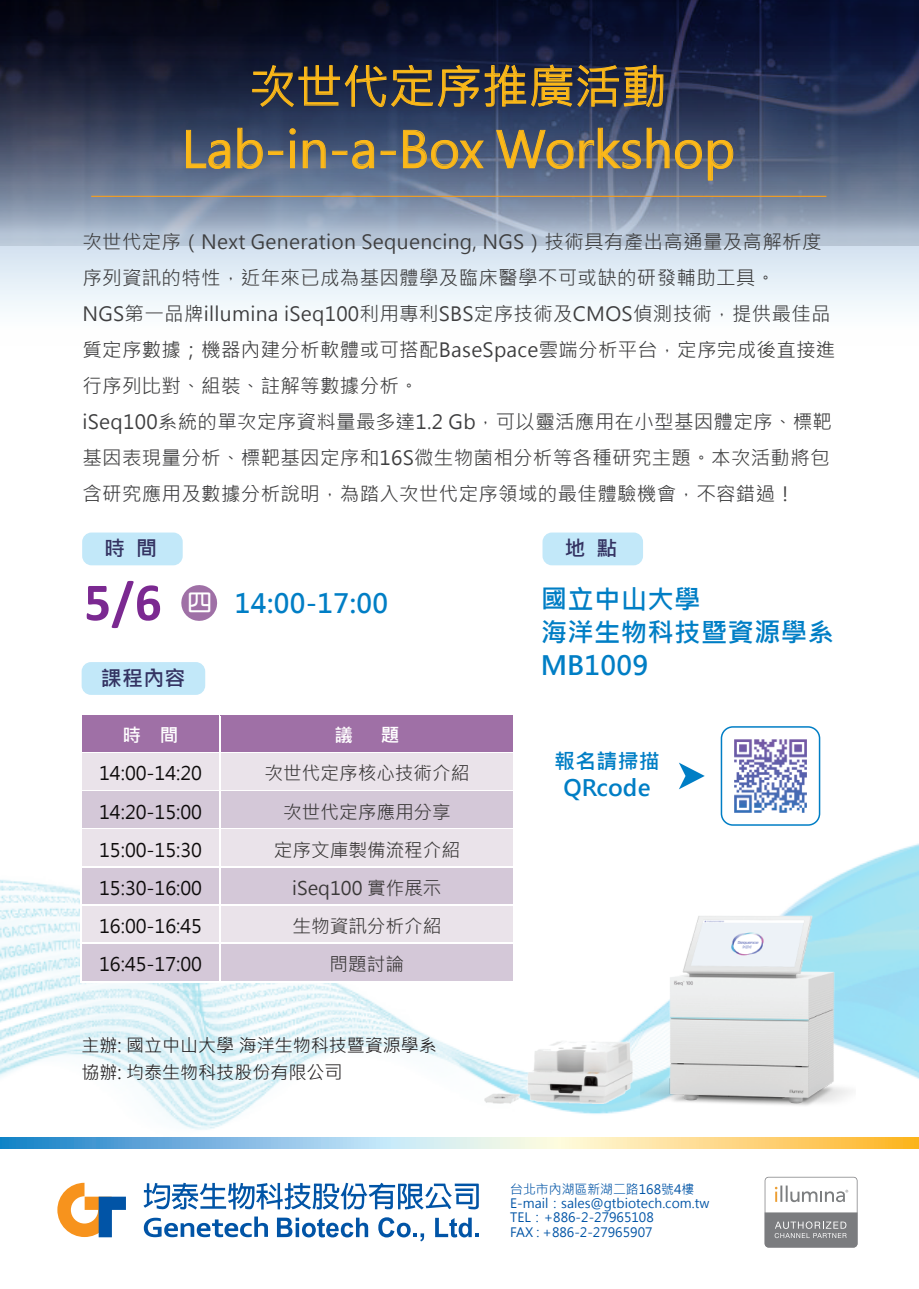
<style>
.page{position:relative;width:919px;height:1289px;background:#fff}
.page>*{position:absolute;margin:0;border:0;box-sizing:border-box;transform-origin:0 0}
.t1{font:700 54px "Calibri";color:#7b2991}
.t2{font:49.35px "Microsoft Jheng Hei";color:#fbb819}
.t3{font:46.5px "Microsoft Jheng Hei";color:#fbb819}
.t4{font:700 26.4px/32.8px "Microsoft Jheng Hei";letter-spacing:.01em;color:#007ec5}
.t5{font:700 22.5px "Microsoft Jheng Hei";letter-spacing:.01em;color:#007ec5}
.t6{font:700 21px "Microsoft Jheng Hei";color:#343362}
.t7{font:700 21px "Microsoft Jheng Hei";letter-spacing:.01em;color:#007ec5}
.t8{font:19.5px/36px "Microsoft Jheng Hei";letter-spacing:.015em;color:#3e3e3f}
.t9{font:18.6px "Microsoft Jheng Hei";letter-spacing:-.005em;color:#0d0b0b}
.t10{font:18.6px "Microsoft Jheng Hei";color:#3a3838}
.t11{font:700 18.6px "Microsoft Jheng Hei";color:#fff}
.t12{font:18px/27px "Microsoft Jheng Hei";color:#231f20}
.t13{font:12.9px/14.2px "Microsoft Jheng Hei";color:#0154a6}
</style>
<div class="page">
<svg style="left:0;top:0;width:918px;height:311px;background:#717b8f"></svg>
<img style="left:0;top:843px;width:918px;height:287px">
<hr style="left:91px;top:196px;width:735px;height:1px;background:#f89f1c">
<img style="left:640px;top:902px;width:215px;height:215px">
<svg style="left:0;top:1137px;width:918px;height:11px;background:#bccbbb"></svg>
<svg style="left:57px;top:1182px;width:69px;height:55px"></svg>
<svg style="left:143px;top:1182px;width:335px;height:27px"></svg>
<svg style="left:144px;top:1216px;width:124px;height:21px"></svg>
<svg style="left:277px;top:1217px;width:91px;height:20px"></svg>
<svg style="left:378px;top:1217px;width:46px;height:24px"></svg>
<svg style="left:435px;top:1217px;width:43px;height:20px"></svg>
<svg style="left:764px;top:1176px;width:93px;height:71px"></svg>
<div style="left:542px;top:532px;width:101px;height:33px;background:#c2e8f9;border-radius:9px"></div>
<div style="left:82px;top:532px;width:101px;height:33px;background:#c2e8f9;border-radius:9px"></div>
<div style="left:82px;top:662px;width:123px;height:33px;background:#c2e8f9;border-radius:9px"></div>
<svg style="left:181px;top:585px;width:37px;height:36px"></svg>
<svg style="left:679px;top:762px;width:25px;height:27px"></svg>
<div style="left:720px;top:726px;width:100px;height:99px;border:2px solid #007ec5;border-radius:11px"></div>
<img style="left:485px;top:1040px;width:147px;height:63px">
<svg style="left:186px;top:130px;width:44px;height:39px;background:#5f6365"></svg>
<svg style="left:237px;top:64px;width:496px;height:117px;background:#4a505c"></svg>
<img style="left:734px;top:739px;width:73px;height:74px">
<div style="left:82px;top:715px;width:137px;height:36px;background:#9f70a6"></div>
<div style="left:220px;top:715px;width:293px;height:36px;background:#9f70a6"></div>
<div style="left:82px;top:753px;width:137px;height:36px;background:#eae3ea"></div>
<div style="left:220px;top:753px;width:293px;height:36px;background:#eae3ea"></div>
<div style="left:82px;top:792px;width:137px;height:36px;background:#d4c8d8"></div>
<div style="left:220px;top:792px;width:293px;height:36px;background:#d4c8d8"></div>
<hr style="left:82px;top:791px;width:137px;height:2px;background:#d4c8d8">
<hr style="left:221px;top:791px;width:292px;height:2px;background:#d4c8d8">
<div style="left:82px;top:830px;width:137px;height:36px;background:#eae3ea"></div>
<div style="left:220px;top:830px;width:293px;height:36px;background:#eae3ea"></div>
<hr style="left:81px;top:831px;width:1px;height:35px;background:#fff">
<hr style="left:219px;top:831px;width:1px;height:35px;background:#fff">
<hr style="left:513px;top:831px;width:1px;height:35px;background:#fff">
<div style="left:82px;top:868px;width:137px;height:36px;background:#d4c8d8"></div>
<div style="left:220px;top:868px;width:293px;height:36px;background:#d4c8d8"></div>
<hr style="left:82px;top:866px;width:137px;height:2px;background:#fff">
<hr style="left:221px;top:866px;width:292px;height:2px;background:#fff">
<hr style="left:81px;top:869px;width:1px;height:35px;background:#fff">
<hr style="left:219px;top:869px;width:1px;height:35px;background:#fff">
<hr style="left:513px;top:869px;width:1px;height:35px;background:#fff">
<div style="left:82px;top:906px;width:137px;height:36px;background:#eae3ea"></div>
<div style="left:220px;top:906px;width:293px;height:36px;background:#eae3ea"></div>
<hr style="left:82px;top:904px;width:137px;height:2px;background:#fff">
<hr style="left:221px;top:904px;width:292px;height:2px;background:#fff">
<hr style="left:81px;top:907px;width:1px;height:35px;background:#fff">
<hr style="left:219px;top:907px;width:1px;height:35px;background:#fff">
<hr style="left:513px;top:907px;width:1px;height:35px;background:#fff">
<div style="left:82px;top:944px;width:137px;height:36px;background:#d4c8d8"></div>
<div style="left:220px;top:944px;width:293px;height:36px;background:#d4c8d8"></div>
<hr style="left:82px;top:942px;width:137px;height:2px;background:#fff">
<hr style="left:221px;top:942px;width:292px;height:2px;background:#fff">
<hr style="left:81px;top:945px;width:1px;height:35px;background:#fff">
<hr style="left:81px;top:980px;width:138px;height:2px;background:#fff">
<hr style="left:219px;top:945px;width:1px;height:35px;background:#fff">
<hr style="left:221px;top:980px;width:292px;height:2px;background:#fff">
<hr style="left:513px;top:945px;width:1px;height:35px;background:#fff">
<h3 class="t3" style="left:249px;top:58px;width:419px">次世代定序推廣活動</h3>
<h2 class="t2" style="left:181px;top:119px;width:555px">Lab-in-a-Box Workshop</h2>
<p class="t8" style="left:82px;top:224px;width:754px">次世代定序（Next Generation Sequencing, NGS）技術具有產出高通量及高解析度序列資訊的特性，近年來已成為基因體學及臨床醫學不可或缺的研發輔助工具。<br>NGS第一品牌illumina iSeq100利用專利SBS定序技術及CMOS偵測技術，提供最佳品質定序數據；機器內建分析軟體或可搭配BaseSpace雲端分析平台，定序完成後直接進行序列比對、組裝、註解等數據分析。<br>iSeq100系統的單次定序資料量最多達1.2 Gb，可以靈活應用在小型基因體定序、標靶基因表現量分析、標靶基因定序和16S微生物菌相分析等各種研究主題。本次活動將包含研究應用及數據分析說明，為踏入次世代定序領域的最佳體驗機會，不容錯過！</p>
<p class="t6" style="left:104px;top:535px;width:55px">時 間</p>
<p class="t6" style="left:564px;top:535px;width:55px">地 點</p>
<h1 class="t1" style="left:84px;top:564px;width:129px">5/6 <sup>四</sup></h1>
<p class="t6" style="left:101px;top:664px;width:86px">課程內容</p>
<h3 class="t4" style="left:540px;top:583px;width:295px">國立中山大學<br>海洋生物科技暨資源學系<br>MB1009</h3>
<h3 class="t4" style="left:235px;top:586px;width:155px">14:00-17:00</h3>
<p class="t11" style="left:123px;top:723px;width:57px">時 間</p>
<p class="t11" style="left:334px;top:723px;width:20px">議</p>
<p class="t11" style="left:381px;top:723px;width:20px">題</p>
<p class="t9" style="left:99px;top:761px;width:104px">14:00-14:20</p>
<p class="t10" style="left:264px;top:761px;width:206px">次世代定序核心技術介紹</p>
<p class="t9" style="left:99px;top:800px;width:104px">14:20-15:00</p>
<p class="t10" style="left:283px;top:800px;width:169px">次世代定序應用分享</p>
<p class="t9" style="left:99px;top:838px;width:104px">15:00-15:30</p>
<p class="t10" style="left:274px;top:838px;width:187px">定序文庫製備流程介紹</p>
<p class="t9" style="left:99px;top:876px;width:104px">15:30-16:00</p>
<p class="t10" style="left:292px;top:876px;width:151px">iSeq100 實作展示</p>
<p class="t9" style="left:99px;top:914px;width:104px">16:00-16:45</p>
<p class="t10" style="left:292px;top:914px;width:150px">生物資訊分析介紹</p>
<p class="t9" style="left:99px;top:952px;width:104px">16:45-17:00</p>
<p class="t10" style="left:329px;top:952px;width:76px">問題討論</p>
<p class="t12" style="left:82px;top:1031px;width:357px">主辦: 國立中山大學 海洋生物科技暨資源學系協辦: 均泰生物科技股份有限公司</p>
<p class="t7" style="left:554px;top:748px;width:107px">報名請掃描</p>
<p class="t5" style="left:563px;top:773px;width:89px">QRcode</p>
<p class="t13" style="left:510px;top:1181px;width:200px">台北市內湖區新湖二路168號4樓<br>E-mail：sales@gtbiotech.com.tw<br>TEL：+886-2-27965108<br>FAX : +886-2-27965907</p>
</div>
